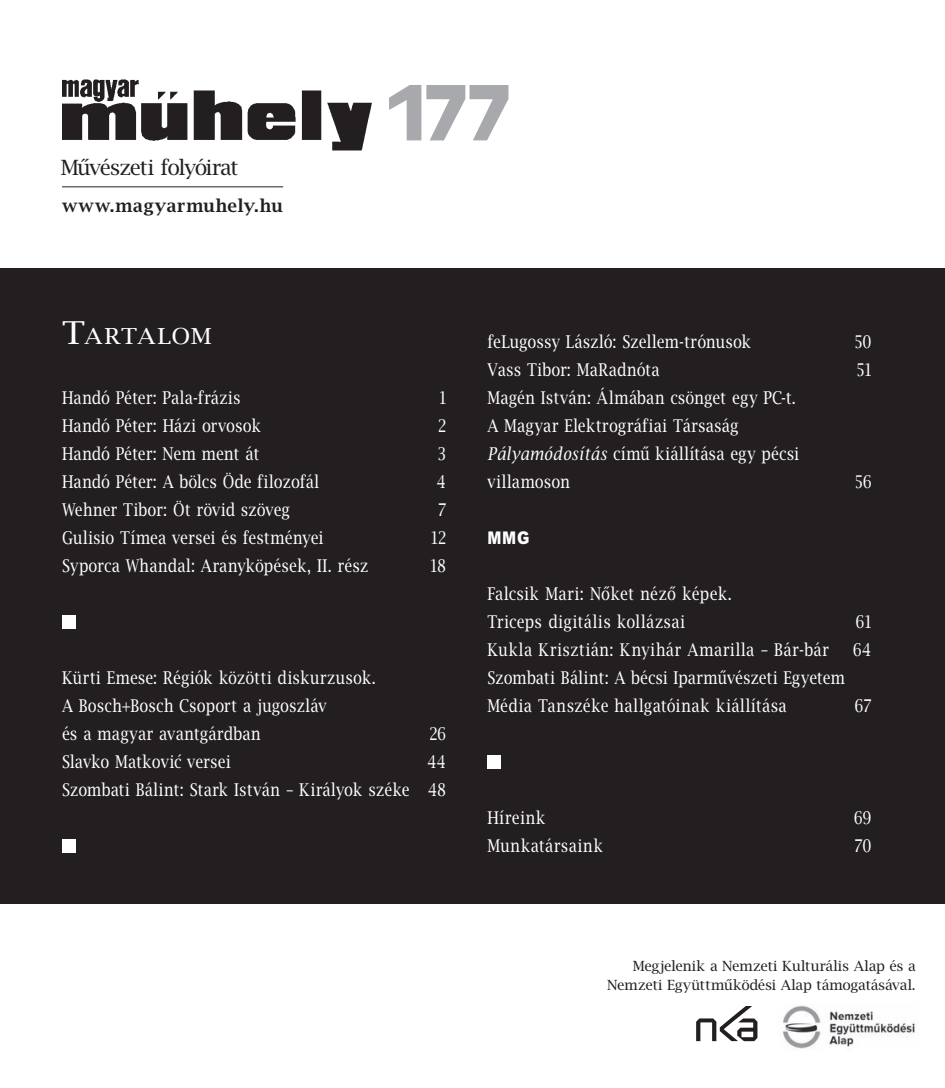
<style>
.page{position:relative;width:945px;height:1088px;background:#fff}
.page>*{position:absolute;margin:0;border:0;box-sizing:border-box;transform-origin:0 0}
.t1{font:73.5px "Antique Olive Blk PFL";color:#a8a9ad}
.t2{font:22.05px "Lucida Bright PFL";letter-spacing:.075em;color:#fff;scale:1.1 1}
.t3{font:21px "Lucida Bright PFL";letter-spacing:-.015em;color:#231f20}
.t4{font:17.5px/28px "Lucida Bright PFL";letter-spacing:.055em;color:#fff;scale:.85 1}
.t5{font:17.5px "Lucida Bright PFL";letter-spacing:.085em;color:#fff;scale:.85 1}
.t6{font:700 17.5px "Lucida Bright Dm PFL";letter-spacing:.05em;color:#231f20}
.t7{font:17.5px "Lucida Bright PFL";letter-spacing:.08em;color:#fff;scale:.85 1}
.t8{font:17.5px "Lucida Bright PFL";letter-spacing:.095em;color:#fff;scale:.85 1}
.t9{font:17.5px "Arial Blk PFL";color:#fff;scale:.85 1}
.t10{font:14px/19.2px "Lucida Bright PFL";letter-spacing:.025em;color:#231f20;text-align:right}
.s1{font-size:31.5px}
.s2{font-style:italic}
</style>
<div class="page">
<div style="left:0;top:269px;width:945px;height:635px;background:#231f20"></div>
<img style="left:62px;top:79px;width:310px;height:72px">
<div style="left:62px;top:615px;width:13px;height:13px;background:#fff"></div>
<div style="left:62px;top:839px;width:13px;height:13px;background:#fff"></div>
<div style="left:487px;top:755px;width:14px;height:13px;background:#fff"></div>
<hr style="left:62px;top:186px;width:221px;height:1px;background:#231f20">
<svg style="left:696px;top:1006px;width:61px;height:35px"></svg>
<img style="left:783px;top:1005px;width:132px;height:44px">
<p class="t3" style="left:61px;top:159px;width:179px">Mûvészeti folyóirat</p>
<p class="t6" style="left:62px;top:198px;width:222px">www.magyarmuhely.hu</p>
<h1 class="t1" style="left:385px;top:83px;width:127px">177</h1>
<p class="t2" style="left:62px;top:327px;width:136px"><span class="s1">T</span>ARTALOM</p>
<p class="t4" style="left:62px;top:385px;width:211px">Handó Péter: Pala-frázis</p>
<p class="t4" style="left:438px;top:385px;width:10px">1</p>
<p class="t4" style="left:62px;top:413px;width:235px">Handó Péter: Házi orvosok</p>
<p class="t4" style="left:438px;top:413px;width:10px">2</p>
<p class="t4" style="left:62px;top:441px;width:233px">Handó Péter: Nem ment át</p>
<p class="t4" style="left:437px;top:441px;width:11px">3</p>
<p class="t4" style="left:62px;top:469px;width:303px">Handó Péter: A bölcs Öde filozofál</p>
<p class="t4" style="left:437px;top:469px;width:12px">4</p>
<p class="t4" style="left:62px;top:497px;width:269px">Wehner Tibor: Öt rövid szöveg</p>
<p class="t4" style="left:437px;top:497px;width:11px">7</p>
<p class="t4" style="left:62px;top:525px;width:309px">Gulisio Tímea versei és festményei</p>
<p class="t4" style="left:430px;top:525px;width:19px">12</p>
<p class="t4" style="left:62px;top:553px;width:361px">Syporca Whandal: Aranyköpések, II. rész</p>
<p class="t4" style="left:430px;top:553px;width:20px">18</p>
<p class="t4" style="left:62px;top:665px;width:370px">Kürti Emese: Régiók közötti diskurzusok.<br>A Bosch+Bosch Csoport a jugoszláv<br>és a magyar avantgárdban</p>
<p class="t4" style="left:429px;top:721px;width:21px">26</p>
<p class="t4" style="left:62px;top:749px;width:199px">Slavko Matkovic´ versei</p>
<p class="t4" style="left:62px;top:749px;width:452px;text-align:right">44<br>Szombati Bálint: Stark István – Királyok széke 48</p>
<p class="t4" style="left:487px;top:329px;width:311px">feLugossy László: Szellem-trónusok</p>
<p class="t4" style="left:854px;top:329px;width:21px">50</p>
<p class="t4" style="left:487px;top:357px;width:203px">Vass Tibor: MaRadnóta</p>
<p class="t4" style="left:856px;top:357px;width:19px">51</p>
<p class="t4" style="left:487px;top:385px;width:367px">Magén István: Álmában csönget egy PC-t.<br>A Magyar Elektrográfiai Társaság<br><span class="s2">Pályamódosítás</span> című kiállítása egy pécsi villamoson</p>
<p class="t4" style="left:854px;top:469px;width:21px">56</p>
<p class="t9" style="left:487px;top:532px;width:50px">MMG</p>
<p class="t4" style="left:487px;top:581px;width:289px">Falcsik Mari: Nőket néző képek.<br>Triceps digitális kollázsai</p>
<p class="t4" style="left:856px;top:609px;width:19px">61</p>
<p class="t5" style="left:487px;top:643px;width:402px">Kukla Krisztián: Knyihár Amarilla – Bár-bár</p>
<p class="t4" style="left:853px;top:637px;width:22px">64</p>
<p class="t4" style="left:487px;top:665px;width:421px">Szombati Bálint: A bécsi Iparművészeti Egyetem<br>Média Tanszéke hallgatóinak kiállítása</p>
<p class="t4" style="left:854px;top:693px;width:21px">67</p>
<p class="t8" style="left:487px;top:811px;width:69px">Híreink</p>
<p class="t4" style="left:854px;top:805px;width:22px">69</p>
<p class="t7" style="left:487px;top:839px;width:137px">Munkatársaink</p>
<p class="t4" style="left:854px;top:833px;width:21px">70</p>
<p class="t10" style="left:607px;top:957px;width:309px">Megjelenik a Nemzeti Kulturális Alap és a<br>Nemzeti Együttműködési Alap támogatásával.</p>
</div>
